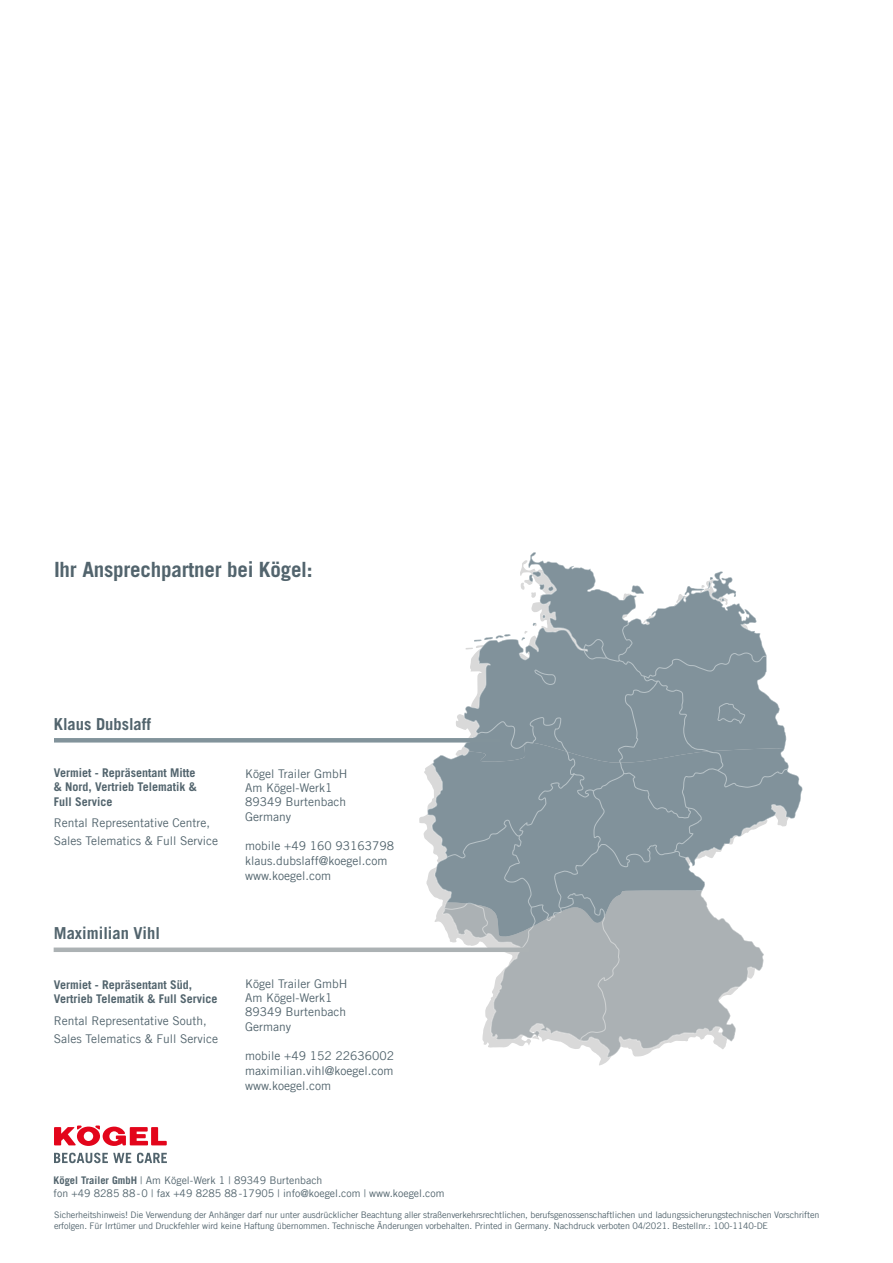
<style>
.page{position:relative;width:893px;height:1263px;background:#fff}
.page>*{position:absolute;margin:0;border:0;box-sizing:border-box;transform-origin:0 0}
.t1{font:700 21px "Trade Gothic LT Com";letter-spacing:-.01em;color:#52646d}
.t2{font:700 16.5px "Trade Gothic LT Com";color:#52646d}
.t3{font:12px/14.4px "Trade Gothic LT Com";color:#52646d}
.t4{font:700 12px/14.4px "Trade Gothic LT Com";color:#52646d;text-align:justify}
.t5{font:10.5px/12.8px "Trade Gothic LT Com";color:#52646d}
.t6{font:9px/10.8px "Trade Gothic LT Com";letter-spacing:-.015em;color:#52646d}
.s1{font-weight:700}
</style>
<div class="page">
<svg style="left:464px;top:552px;width:322px;height:190px;fill:#81929b"></svg>
<svg style="left:571px;top:566px;width:73px;height:56px"></svg>
<svg style="left:444px;top:927px;width:320px;height:130px;fill:#abb1b4"></svg>
<svg style="left:428px;top:742px;width:374px;height:185px;fill:#81929b"></svg>
<hr style="left:54px;top:738px;width:446px;height:4px;background:#82939b">
<div style="left:54px;top:947px;width:476px;height:5px;background:#acb2b4"></div>
<svg style="left:54px;top:1125px;width:113px;height:21px"></svg>
<svg style="left:54px;top:1153px;width:77px;height:10px"></svg>
<svg style="left:137px;top:1153px;width:30px;height:10px"></svg>
<h1 class="t1" style="left:54px;top:556px;width:260px">Ihr Ansprechpartner bei Kögel:</h1>
<h2 class="t2" style="left:54px;top:714px;width:99px">Klaus Dubslaff</h2>
<h3 class="t4" style="left:54px;top:765px;width:144px">Vermiet - Repräsentant Mitte &amp; Nord, Vertrieb Telematik &amp; Full Service</h3>
<h3 class="t3" style="left:54px;top:814px;width:166px;line-height:18px">Rental Representative Centre,<br>Sales Telematics &amp; Full Service</h3>
<h2 class="t2" style="left:54px;top:922px;width:108px">Maximilian Vihl</h2>
<h3 class="t4" style="left:54px;top:977px;width:165px">Vermiet - Repräsentant Süd,<br>Vertrieb Telematik &amp; Full Service</h3>
<h3 class="t3" style="left:54px;top:1012px;width:166px;line-height:18px">Rental Representative South,<br>Sales Telematics &amp; Full Service</h3>
<h3 class="t3" style="left:245px;top:766px;width:104px">Kögel Trailer GmbH<br>Am Kögel-Werk1<br>89349 Burtenbach<br>Germany</h3>
<h3 class="t3" style="left:245px;top:838px;width:150px;line-height:15px">mobile +49 160 93163798 klaus.dubslaff@koegel.com www.koegel.com</h3>
<h3 class="t3" style="left:245px;top:976px;width:104px">Kögel Trailer GmbH<br>Am Kögel-Werk1<br>89349 Burtenbach<br>Germany</h3>
<h3 class="t3" style="left:245px;top:1048px;width:150px;line-height:15px;text-align:justify">mobile +49 152 22636002 maximilian.vihl@koegel.com www.koegel.com</h3>
<p class="t5" style="left:54px;top:1174px;width:392px"><span class="s1">Kögel Trailer GmbH</span> | Am Kögel-Werk 1 | 89349 Burtenbach<br>fon +49 8285 88-0 | fax +49 8285 88-17905 | info@koegel.com | www.koegel.com</p>
<p class="t6" style="left:54px;top:1209px;width:767px">Sicherheitshinweis! Die Verwendung der Anhänger darf nur unter ausdrücklicher Beachtung aller straßenverkehrsrechtlichen, berufsgenossenschaftlichen und ladungssicherungstechnischen Vorschriften erfolgen. Für Irrtümer und Druckfehler wird keine Haftung übernommen. Technische Änderungen vorbehalten. Printed in Germany. Nachdruck verboten 04/2021. Bestellnr.: 100-1140-DE</p>
</div>
